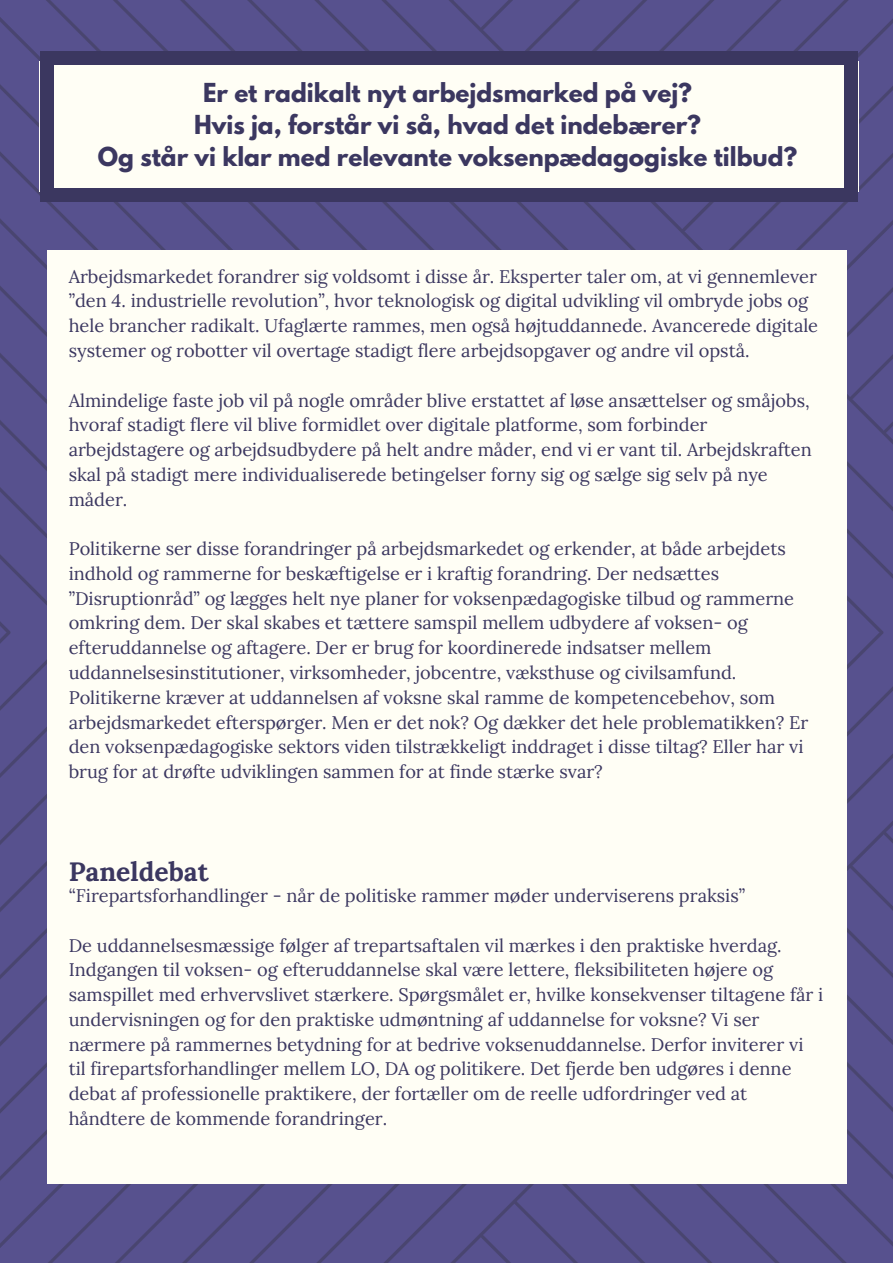
<style>
.page{position:relative;width:893px;height:1263px;background:#fff}
.page>*{position:absolute;margin:0;border:0;box-sizing:border-box;transform-origin:0 0}
.t1{font:700 26.55px "Lora";color:#3b3760}
.t2{font:700 23.25px/31.5px "League Spartan";color:#3b3760;text-align:center}
.t3{font:18.15px/24.8px "Lora";color:#3b3760}
</style>
<div class="page">
<img style="left:0;top:0;width:893px;height:1263px">
<div style="left:47px;top:250px;width:800px;height:933px;background:#fffef5"></div>
<div style="left:39px;top:61px;width:819px;height:131px;background:#fffef5"></div>
<div style="left:844px;top:189px;width:13px;height:13px;background:#3b3760"></div>
<div style="left:40px;top:64px;width:13px;height:126px;background:#3b3760"></div>
<div style="left:40px;top:189px;width:13px;height:13px;background:#3b3760"></div>
<div style="left:844px;top:64px;width:13px;height:126px;background:#3b3760"></div>
<div style="left:53px;top:189px;width:792px;height:13px;background:#3b3760"></div>
<div style="left:844px;top:52px;width:13px;height:13px;background:#3b3760"></div>
<div style="left:40px;top:52px;width:13px;height:13px;background:#3b3760"></div>
<div style="left:53px;top:52px;width:792px;height:13px;background:#3b3760"></div>
<p class="t2" style="left:98px;top:80px;width:701px">Er et radikalt nyt arbejdsmarked på vej?<br>Hvis ja, forstår vi så, hvad det indebærer?<br>Og står vi klar med relevante voksenpædagogiske tilbud?</p>
<p class="t3" style="left:69px;top:264px;width:751px">Arbejdsmarkedet forandrer sig voldsomt i disse år. Eksperter taler om, at vi gennemlever ”den 4. industrielle revolution”, hvor teknologisk og digital udvikling vil ombryde jobs og hele brancher radikalt. Ufaglærte rammes, men også højtuddannede. Avancerede digitale systemer og robotter vil overtage stadigt flere arbejdsopgaver og andre vil opstå.</p>
<p class="t3" style="left:69px;top:388px;width:745px">Almindelige faste job vil på nogle områder blive erstattet af løse ansættelser og småjobs, hvoraf stadigt flere vil blive formidlet over digitale platforme, som forbinder arbejdstagere og arbejdsudbydere på helt andre måder, end vi er vant til. Arbejdskraften skal på stadigt mere individualiserede betingelser forny sig og sælge sig selv på nye måder.</p>
<p class="t3" style="left:69px;top:537px;width:741px">Politikerne ser disse forandringer på arbejdsmarkedet og erkender, at både arbejdets indhold og rammerne for beskæftigelse er i kraftig forandring. Der nedsættes ”Disruptionråd” og lægges helt nye planer for voksenpædagogiske tilbud og rammerne omkring dem. Der skal skabes et tættere samspil mellem udbydere af voksen- og efteruddannelse og aftagere. Der er brug for koordinerede indsatser mellem uddannelsesinstitutioner, virksomheder, jobcentre, væksthuse og civilsamfund.<br>Politikerne kræver at uddannelsen af voksne skal ramme de kompetencebehov, som arbejdsmarkedet efterspørger. Men er det nok? Og dækker det hele problematikken? Er den voksenpædagogiske sektors viden tilstrækkeligt inddraget i disse tiltag? Eller har vi brug for at drøfte udviklingen sammen for at finde stærke svar?</p>
<h1 class="t1" style="left:69px;top:854px;width:142px">Paneldebat</h1>
<p class="t3" style="left:69px;top:883px;width:678px">“Firepartsforhandlinger - når de politiske rammer møder underviserens praksis”</p>
<p class="t3" style="left:69px;top:933px;width:756px">De uddannelsesmæssige følger af trepartsaftalen vil mærkes i den praktiske hverdag.<br>Indgangen til voksen- og efteruddannelse skal være lettere, fleksibiliteten højere og samspillet med erhvervslivet stærkere. Spørgsmålet er, hvilke konsekvenser tiltagene får i undervisningen og for den praktiske udmøntning af uddannelse for voksne? Vi ser nærmere på rammernes betydning for at bedrive voksenuddannelse. Derfor inviterer vi til firepartsforhandlinger mellem LO, DA og politikere. Det fjerde ben udgøres i denne debat af professionelle praktikere, der fortæller om de reelle udfordringer ved at håndtere de kommende forandringer.</p>
</div>
